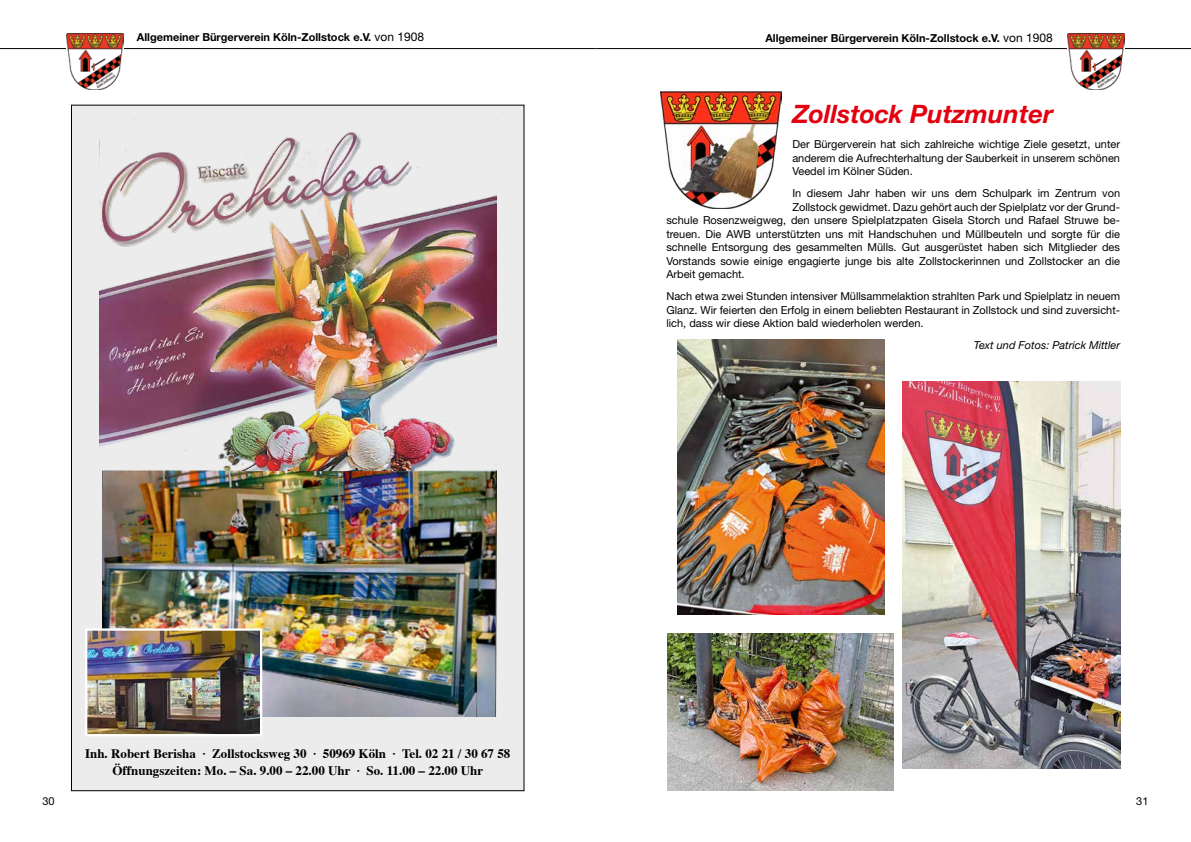
<style>
.page{position:relative;width:1191px;height:842px;background:#fff}
.page>*{position:absolute;margin:0;border:0;box-sizing:border-box;transform-origin:0 0}
.t1{font:italic 700 25.4px "Helvetica Neue LT Std";color:#e3000f}
.t2{font:700 13px/17px "Times";color:#000;text-align:center}
.t3{font:11px/13.5px "Helvetica Neue LT Std";color:#000;text-align:justify}
.t4{font:700 11px "Helvetica Neue LT Std";color:#000}
.t5{font:italic 11px "Helvetica Neue LT Std";color:#000}
.s1{font-weight:400;font-size:12px}
</style>
<div class="page">
<hr style="left:0;top:48px;width:595px;height:1px;background:#000">
<hr style="left:595px;top:48px;width:596px;height:1px;background:#000">
<img style="left:66px;top:33px;width:57px;height:56px">
<img style="left:1067px;top:33px;width:58px;height:56px">
<img style="left:660px;top:91px;width:121px;height:117px">
<img style="left:902px;top:382px;width:218px;height:386px">
<img style="left:678px;top:340px;width:206px;height:275px">
<img style="left:667px;top:634px;width:226px;height:157px">
<div style="left:71px;top:105px;width:453px;height:686px;background:#ececed"></div>
<img style="left:102px;top:471px;width:394px;height:246px">
<img style="left:99px;top:132px;width:397px;height:339px">
<img style="left:88px;top:631px;width:171px;height:102px">
<div style="left:85px;top:628px;width:177px;height:108px;border:2px solid #fff"></div>
<p class="t4" style="left:137px;top:30px;width:289px">Allgemeiner Bürgerverein Köln-Zollstock e.V. <span class="s1">von 1908</span></p>
<p class="t4" style="left:765px;top:31px;width:289px">Allgemeiner Bürgerverein Köln-Zollstock e.V. <span class="s1">von 1908</span></p>
<h1 class="t1" style="left:792px;top:98px;width:262px">Zollstock Putzmunter</h1>
<p class="t3" style="left:792px;top:137px;width:329px">Der Bürgerverein hat sich zahlreiche wichtige Ziele gesetzt, unter anderem die Aufrechterhaltung der Sauberkeit in unserem schönen Veedel im Kölner Süden.</p>
<p class="t3" style="left:792px;top:186px;width:329px">In diesem Jahr haben wir uns dem Schulpark im Zentrum von</p>
<p class="t3" style="left:792px;top:200px;width:328px">Zollstock gewidmet. Dazu gehört auch der Spielplatz vor der Grund-</p>
<p class="t3" style="left:666px;top:213px;width:454px">schule Rosenzweigweg, den unsere Spielplatzpaten Gisela Storch und Rafael Struwe be-</p>
<p class="t3" style="left:666px;top:227px;width:455px">treuen. Die AWB unterstützten uns mit Handschuhen und Müllbeuteln und sorgte für die</p>
<p class="t3" style="left:666px;top:240px;width:455px">schnelle Entsorgung des gesammelten Mülls. Gut ausgerüstet haben sich Mitglieder des</p>
<p class="t3" style="left:666px;top:254px;width:455px">Vorstands sowie einige engagierte junge bis alte Zollstockerinnen und Zollstocker an die</p>
<p class="t3" style="left:666px;top:267px;width:80px">Arbeit gemacht.</p>
<p class="t3" style="left:666px;top:289px;width:455px">Nach etwa zwei Stunden intensiver Müllsammelaktion strahlten Park und Spielplatz in neuem Glanz. Wir feierten den Erfolg in einem beliebten Restaurant in Zollstock und sind zuversicht&shy;lich, dass wir diese Aktion bald wiederholen werden.</p>
<p class="t5" style="left:973px;top:339px;width:148px">Text und Fotos: Patrick Mittler</p>
<p class="t3" style="left:43px;top:794px;width:14px">30</p>
<p class="t2" style="left:85px;top:744px;width:427px">Inh. Robert Berisha · Zollstocksweg 30 · 50969 Köln · Tel. 02 21 / 30 67 58<br>Öffnungszeiten: Mo. – Sa. 9.00 – 22.00 Uhr · So. 11.00 – 22.00 Uhr</p>
<p class="t3" style="left:1136px;top:794px;width:14px">31</p>
</div>
